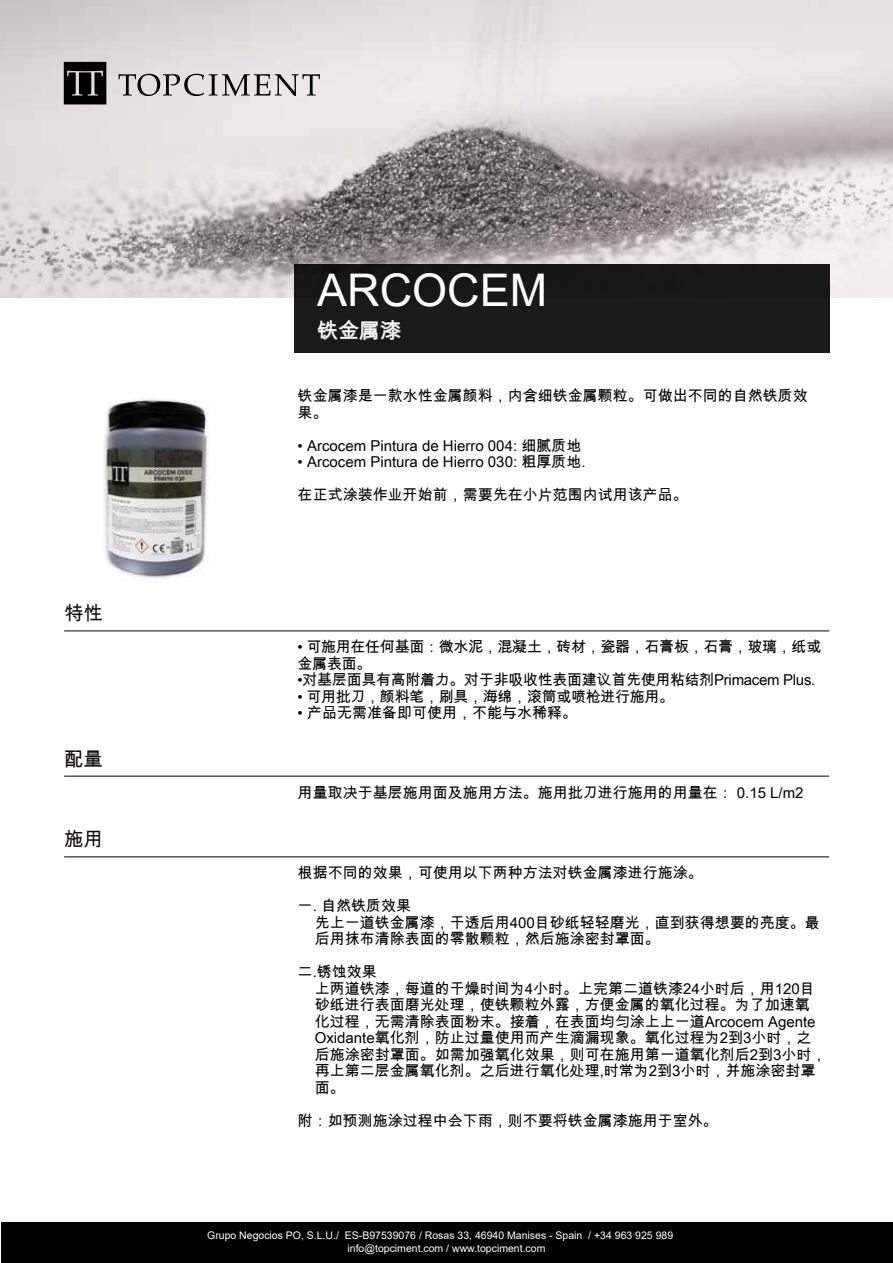
<style>
.page{position:relative;width:893px;height:1263px;background:#fff}
.page>*{position:absolute;margin:0;border:0;box-sizing:border-box;transform-origin:0 0}
.t1{font:45px "Arial";color:#fff}
.t2{font:21px "Arial Unicode MS";color:#fff}
.t3{font:19.5px "Arial Unicode MS";color:#12110c}
.t4{font:15px/16.5px "Arial Unicode MS";color:#000}
.t5{font:15px/16.5px "Arial Unicode MS";letter-spacing:-.02em;color:#000}
.t6{font:10.5px "Arial";color:#fff}
</style>
<div class="page">
<div style="left:1px;top:1222px;width:892px;height:41px;background:#000"></div>
<img style="left:103px;top:399px;width:106px;height:180px">
<img style="left:0;top:0;width:893px;height:298px">
<div style="left:294px;top:264px;width:535px;height:88px;background:#1a1a1a"></div>
<svg style="left:118px;top:74px;width:202px;height:22px"></svg>
<svg style="left:64px;top:62px;width:42px;height:42px"></svg>
<hr style="left:64px;top:630px;width:765px;height:1px;background:#000">
<hr style="left:64px;top:776px;width:765px;height:1px;background:#000">
<svg style="left:317px;top:319px;width:84px;height:22px"></svg>
<hr style="left:64px;top:856px;width:765px;height:1px;background:#000">
<h3 class="t3" style="left:64px;top:599px;width:40px">特性</h3>
<h3 class="t3" style="left:64px;top:744px;width:40px">配量</h3>
<h3 class="t3" style="left:64px;top:825px;width:40px">施用</h3>
<h1 class="t1" style="left:317px;top:259px;width:231px">ARCOCEM</h1>
<h2 class="t2" style="left:317px;top:316px;width:85px">铁金属漆</h2>
<p class="t4" style="left:298px;top:388px;width:511px">铁金属漆是一款水性金属颜料，内含细铁金属颗粒。可做出不同的自然铁质效果。</p>
<p class="t4" style="left:298px;top:437px;width:285px">• Arcocem Pintura de Hierro 004: 细腻质地</p>
<p class="t4" style="left:298px;top:454px;width:289px">• Arcocem Pintura de Hierro 030: 粗厚质地.</p>
<p class="t4" style="left:298px;top:487px;width:391px">在正式涂装作业开始前，需要先在小片范围内试用该产品。</p>
<p class="t5" style="left:298px;top:639px;width:525px">• 可施用在任何基面：微水泥，混凝土，砖材，瓷器，石膏板，石膏，玻璃，纸或金属表面。</p>
<p class="t5" style="left:298px;top:672px;width:519px">•对基层面具有高附着力。对于非吸收性表面建议首先使用粘结剂Primacem Plus.</p>
<p class="t5" style="left:298px;top:688px;width:378px">• 可用批刀，颜料笔，刷具，海绵，滚筒或喷枪进行施用。</p>
<p class="t4" style="left:298px;top:705px;width:281px">• 产品无需准备即可使用，不能与水稀释。</p>
<p class="t4" style="left:298px;top:784px;width:507px">用量取决于基层施用面及施用方法。施用批刀进行施用的用量在： 0.15 L/m2</p>
<p class="t4" style="left:298px;top:864px;width:406px">根据不同的效果，可使用以下两种方法对铁金属漆进行施涂。</p>
<p class="t4" style="left:315px;top:897px;width:507px;text-indent:-17px">一. 自然铁质效果<br>先上一道铁金属漆，干透后用400目砂纸轻轻磨光，直到获得想要的亮度。最后用抹布清除表面的零散颗粒，然后施涂密封罩面。</p>
<p class="t4" style="left:315px;top:963px;width:513px;text-indent:-17px">二.锈蚀效果<br>上两道铁漆，每道的干燥时间为4小时。上完第二道铁漆24小时后，用120目砂纸进行表面磨光处理，使铁颗粒外露，方便金属的氧化过程。为了加速氧化过程，无需清除表面粉末。接着，在表面均匀涂上上一道Arcocem Agente Oxidante氧化剂，防止过量使用而产生滴漏现象。氧化过程为2到3小时，之后施涂密封罩面。如需加强氧化效果，则可在施用第一道氧化剂后2到3小时，再上第二层金属氧化剂。之后进行氧化处理,时常为2到3小时，并施涂密封罩面。</p>
<p class="t4" style="left:298px;top:1112px;width:421px">附：如预测施涂过程中会下雨，则不要将铁金属漆施用于室外。</p>
<p class="t6" style="left:207px;top:1227px;width:468px">Grupo Negocios PO, S.L.U./ ES-B97539076 / Rosas 33, 46940 Manises - Spain / +34 963 925 989</p>
<p class="t6" style="left:347px;top:1240px;width:199px">info@topciment.com / www.topciment.com</p>
</div>
